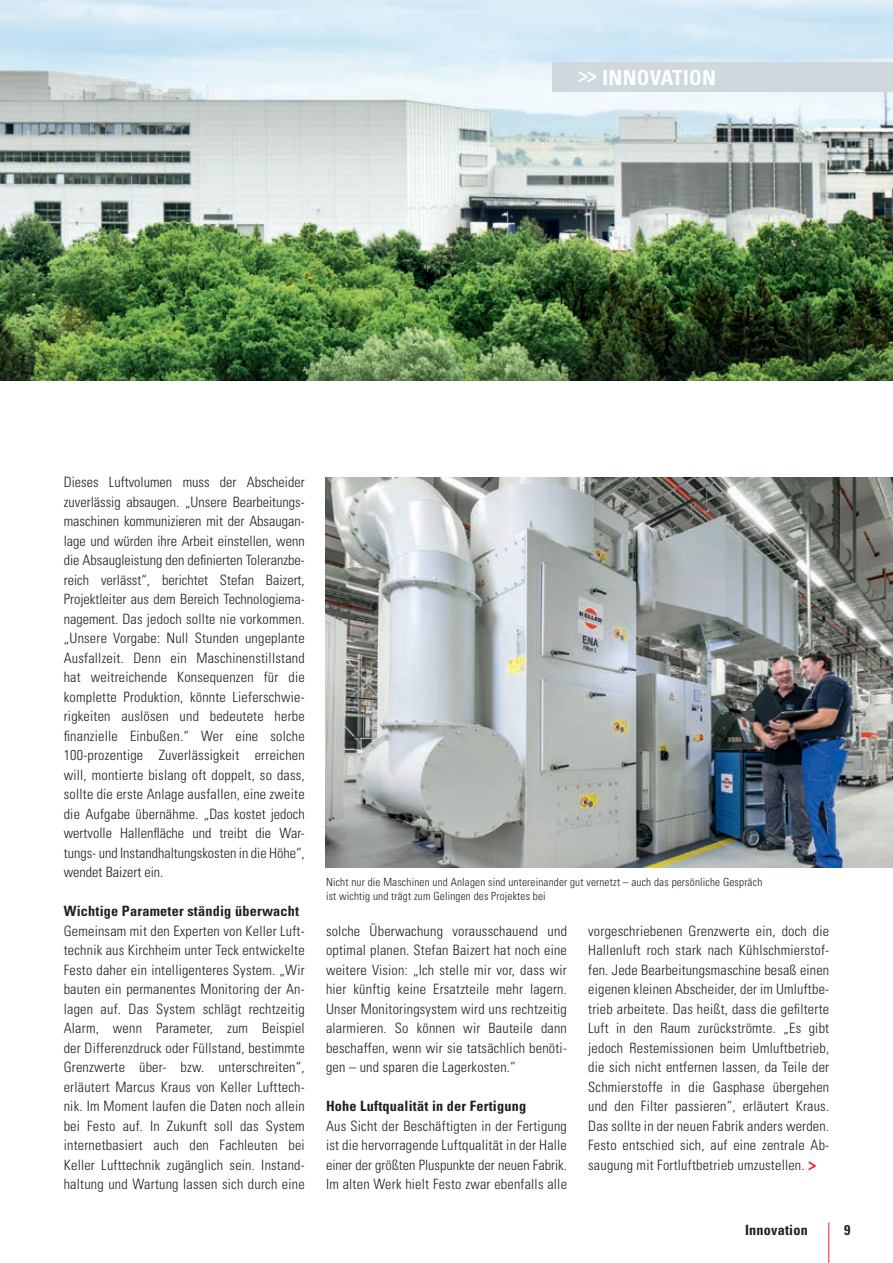
<style>
.page{position:relative;width:893px;height:1263px;background:#fff}
.page>*{position:absolute;margin:0;border:0;box-sizing:border-box;transform-origin:0 0}
.t1{font:700 condensed 20.7px "Univers";letter-spacing:.015em;color:#fff}
.t2{font:300 condensed 14.25px/19.5px "Univers";letter-spacing:.015em;color:#231f20;text-align:justify}
.t3{font:700 condensed 14.25px "Univers";letter-spacing:.015em;color:#231f20}
.t4{font:300 condensed 11.25px/13.5px "Univers";letter-spacing:.015em;color:#231f20}
.s1{font-weight:700;font-size:16.5px;color:#ee1d23}
</style>
<div class="page">
<hr style="left:828px;top:1222px;width:1px;height:41px;background:#ee1d23">
<img style="left:0;top:0;width:893px;height:380px">
<div style="left:553px;top:62px;width:340px;height:29px;background:#cfd8dd"></div>
<img style="left:326px;top:477px;width:567px;height:390px">
<h1 class="t1" style="left:578px;top:65px;width:139px">&gt;&gt; INNOVATION</h1>
<p class="t2" style="left:64px;top:472px;width:242px">Dieses Luftvolumen muss der Abscheider zuverlässig absaugen. „Unsere Bearbeitungs&shy;maschinen kommunizieren mit der Absaugan&shy;lage und würden ihre Arbeit einstellen, wenn die Absaugleistung den definierten Toleranzbe&shy;reich verlässt“, berichtet Stefan Baizert, Projektleiter aus dem Bereich Technologiema&shy;nagement. Das jedoch sollte nie vorkommen. „Unsere Vorgabe: Null Stunden ungeplante Ausfallzeit. Denn ein Maschinenstillstand hat weitreichende Konsequenzen für die komplette Produktion, könnte Lieferschwie&shy;rigkeiten auslösen und bedeutete herbe finanzielle Einbußen.“ Wer eine solche 100-prozentige Zuverlässigkeit erreichen will, montierte bislang oft doppelt, so dass, sollte die erste Anlage ausfallen, eine zweite die Aufgabe übernähme. „Das kostet jedoch wertvolle Hallenfläche und treibt die War&shy;tungs- und Instandhaltungskosten in die Höhe“, wendet Baizert ein.</p>
<p class="t3" style="left:64px;top:902px;width:237px">Wichtige Parameter ständig überwacht</p>
<p class="t2" style="left:64px;top:921px;width:242px">Gemeinsam mit den Experten von Keller Luft&shy;technik aus Kirchheim unter Teck entwickelte Festo daher ein intelligenteres System. „Wir bauten ein permanentes Monitoring der An&shy;lagen auf. Das System schlägt rechtzeitig Alarm, wenn Parameter, zum Beispiel der Differenzdruck oder Füllstand, bestimmte Grenzwerte über- bzw. unterschreiten“, erläutert Marcus Kraus von Keller Lufttech&shy;nik. Im Moment laufen die Daten noch allein bei Festo auf. In Zukunft soll das System internetbasiert auch den Fachleuten bei Keller Lufttechnik zugänglich sein. Instand&shy;haltung und Wartung lassen sich durch eine</p>
<p class="t2" style="left:326px;top:921px;width:242px">solche Überwachung vorausschauend und optimal planen. Stefan Baizert hat noch eine weitere Vision: „Ich stelle mir vor, dass wir hier künftig keine Ersatzteile mehr lagern.<br>Unser Monitoringsystem wird uns rechtzeitig alarmieren. So können wir Bauteile dann beschaffen, wenn wir sie tatsächlich benöti&shy;gen – und sparen die Lagerkosten.“</p>
<p class="t4" style="left:326px;top:875px;width:438px">Nicht nur die Maschinen und Anlagen sind untereinander gut vernetzt – auch das persönliche Gespräch ist wichtig und trägt zum Gelingen des Projektes bei</p>
<p class="t2" style="left:588px;top:921px;width:242px">vorgeschriebenen Grenzwerte ein, doch die Hallenluft roch stark nach Kühlschmierstof&shy;fen. Jede Bearbeitungsmaschine besaß einen eigenen kleinen Abscheider, der im Umluftbe&shy;trieb arbeitete. Das heißt, dass die gefilterte Luft in den Raum zurückströmte. „Es gibt jedoch Restemissionen beim Umluftbetrieb, die sich nicht entfernen lassen, da Teile der Schmierstoffe in die Gasphase übergehen und den Filter passieren“, erläutert Kraus.<br>Das sollte in der neuen Fabrik anders werden.<br>Festo entschied sich, auf eine zentrale Ab&shy;saugung mit Fortluftbetrieb umzustellen. <span class="s1">&gt;</span></p>
<p class="t3" style="left:326px;top:1097px;width:202px">Hohe Luftqualität in der Fertigung</p>
<p class="t2" style="left:326px;top:1116px;width:242px">Aus Sicht der Beschäftigten in der Fertigung ist die hervorragende Luftqualität in der Halle einer der größten Pluspunkte der neuen Fabrik.<br>Im alten Werk hielt Festo zwar ebenfalls alle</p>
<p class="t3" style="left:745px;top:1221px;width:64px">Innovation</p>
<p class="t3" style="left:844px;top:1221px;width:8px">9</p>
</div>
